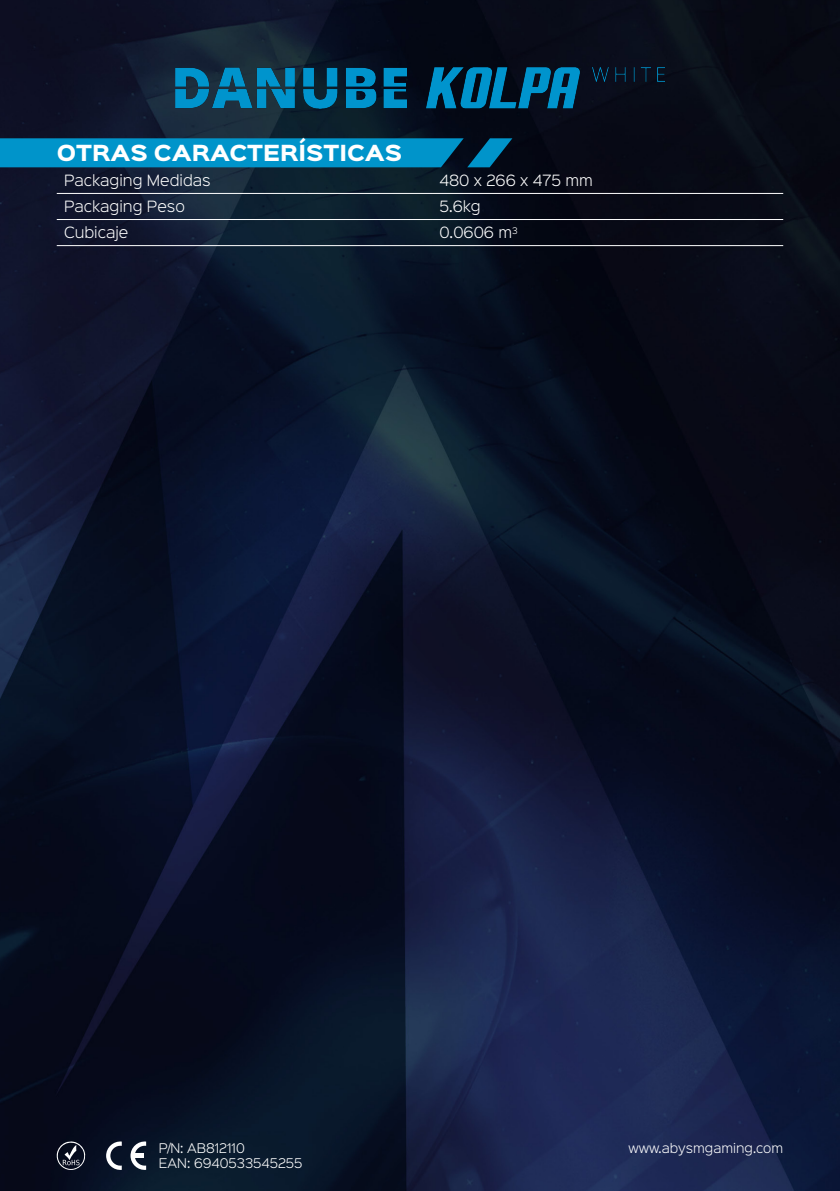
<style>
.page{position:relative;width:840px;height:1191px;background:#fff}
.page>*{position:absolute;margin:0;border:0;box-sizing:border-box;transform-origin:0 0}
.t1{font:900 20px "Sinkin Sans 800";color:#fff}
.Texto-Datos{font:300 14px "Sinkin Sans 300";color:#fff}
.PN-EAN{font:300 12px "Sinkin Sans 300";color:#fff}
</style>
<div class="page">
<img style="left:0;top:0;width:839px;height:1191px">
<svg style="left:57px;top:1141px;width:28px;height:28px"></svg>
<svg style="left:106px;top:1140px;width:16px;height:30px"></svg>
<svg style="left:130px;top:1140px;width:16px;height:30px"></svg>
<img style="left:175px;top:67px;width:489px;height:42px">
<hr style="left:57px;top:193px;width:375px;height:1px;background:#fff">
<hr style="left:432px;top:193px;width:350px;height:1px;background:#fff">
<hr style="left:57px;top:219px;width:375px;height:1px;background:#fff">
<hr style="left:432px;top:219px;width:350px;height:1px;background:#fff">
<hr style="left:57px;top:245px;width:375px;height:1px;background:#fff">
<hr style="left:432px;top:245px;width:350px;height:1px;background:#fff">
<svg style="left:0;top:138px;width:512px;height:29px;background:#08b"></svg>
<p class="t1" style="left:57px;top:142px;width:347px">OTRAS CARACTERÍSTICAS</p>
<p class="Texto-Datos" style="left:64px;top:169px;width:148px">Packaging Medidas</p>
<p class="Texto-Datos" style="left:439px;top:169px;width:155px">480 x 266 x 475 mm</p>
<p class="Texto-Datos" style="left:64px;top:195px;width:122px">Packaging Peso</p>
<p class="Texto-Datos" style="left:439px;top:195px;width:43px">5.6kg</p>
<p class="Texto-Datos" style="left:64px;top:221px;width:66px">Cubicaje</p>
<p class="Texto-Datos" style="left:439px;top:221px;width:80px">0.0606 m<sup>3</sup></p>
<p class="PN-EAN" style="left:159px;top:1138px;width:87px">P/N: AB812110</p>
<p class="PN-EAN" style="left:159px;top:1153px;width:145px">EAN: 6940533545255</p>
<p class="PN-EAN" style="left:628px;top:1138px;width:156px">www.abysmgaming.com</p>
</div>
